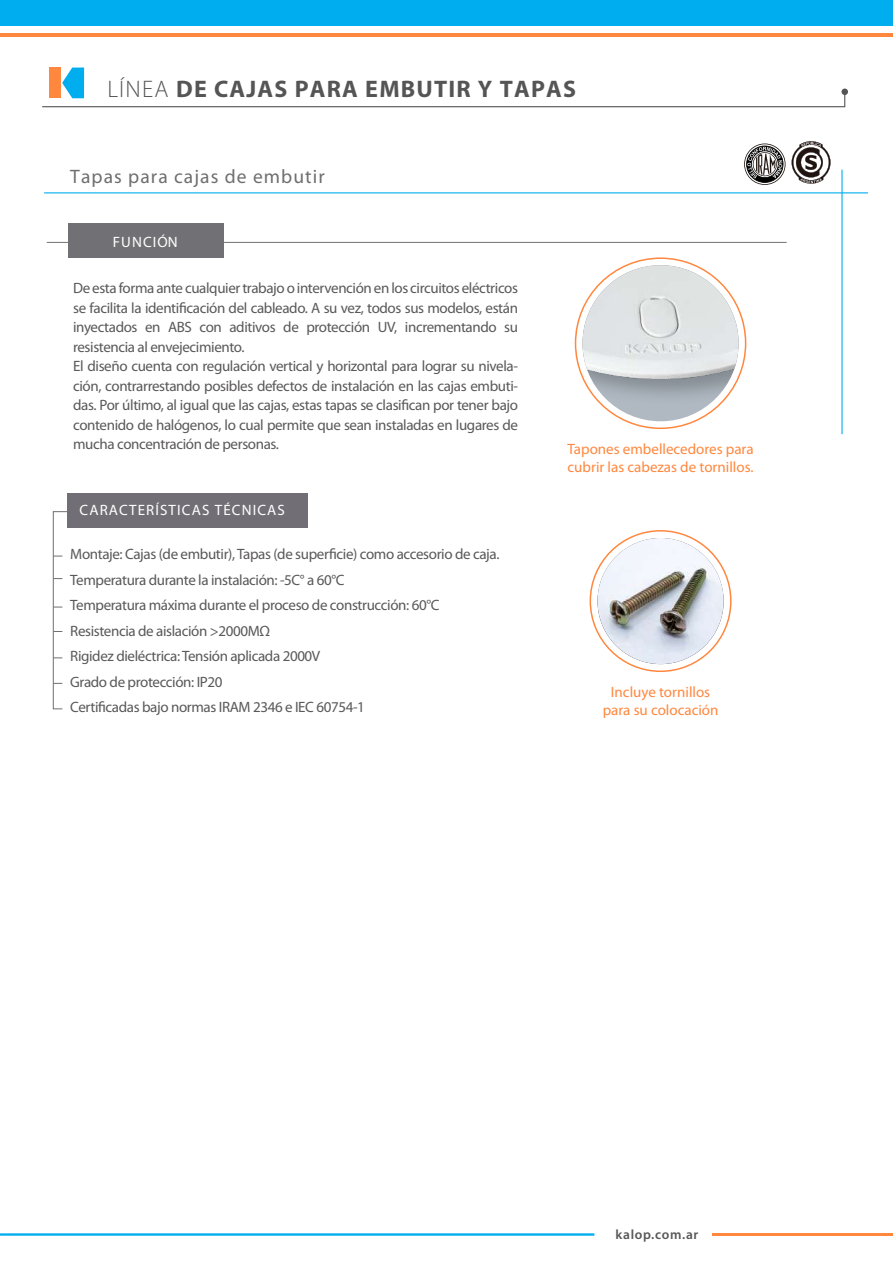
<style>
.page{position:relative;width:893px;height:1263px;background:#fff}
.page>*{position:absolute;margin:0;border:0;box-sizing:border-box;transform-origin:0 0}
.t1{font:700 24px "Myriad Pro";letter-spacing:.05em;color:#565556}
.t2{font:19.5px "Myriad Pro";letter-spacing:.055em;color:#706f6f}
.t3{font:15px/19.5px "Myriad Pro";letter-spacing:-.025em;color:#5a5859}
.t4{font:15px/18px "Myriad Pro";color:#ff873e}
.t5{font:15px "Myriad Pro";letter-spacing:.075em;color:#fff}
.t6{font:600 13.5px "Myriad Pro";letter-spacing:.05em;color:#575758}
.s1{font-weight:300}
</style>
<div class="page">
<hr style="left:44px;top:192px;width:824px;height:1px;background:#00aeef">
<hr style="left:841px;top:170px;width:2px;height:264px;background:#00aeef">
<div style="left:67px;top:493px;width:240px;height:34px;background:#726e75"></div>
<svg style="left:53px;top:511px;width:31px;height:199px"></svg>
<img style="left:587px;top:388px;width:147px;height:24px">
<img style="left:582px;top:265px;width:157px;height:123px">
<hr style="left:47px;top:242px;width:740px;height:1px;background:#717175">
<div style="left:69px;top:223px;width:155px;height:35px;background:#717175"></div>
<svg style="left:744px;top:144px;width:41px;height:41px"></svg>
<svg style="left:792px;top:141px;width:39px;height:43px"></svg>
<img style="left:597px;top:538px;width:127px;height:126px">
<img style="left:597px;top:538px;width:127px;height:126px;border-radius:63px">
<svg style="left:0;top:1233px;width:594px;height:3px;background:#35bef2"></svg>
<hr style="left:713px;top:1233px;width:180px;height:3px;background:#ff873e">
<div style="left:49px;top:67px;width:12px;height:31px;background:#ff873e"></div>
<div style="left:0;top:0;width:893px;height:26px;background:#00aeef"></div>
<hr style="left:0;top:33px;width:893px;height:4px;background:#ff873e">
<svg style="left:42px;top:68px;width:804px;height:40px"></svg>
<div style="left:841px;top:89px;width:7px;height:6px;background:#565556;border-radius:50%"></div>
<h1 class="t1" style="left:107px;top:75px;width:470px"><span class="s1">LÍNEA</span> DE CAJAS PARA EMBUTIR Y TAPAS</h1>
<h2 class="t2" style="left:70px;top:166px;width:256px">Tapas para cajas de embutir</h2>
<p class="t5" style="left:113px;top:234px;width:66px">FUNCIÓN</p>
<p class="t3" style="left:73px;top:279px;width:446px">De esta forma ante cualquier trabajo o intervención en los circuitos eléctricos se facilita la identificación del cableado. A su vez, todos sus modelos, están inyectados en ABS con aditivos de protección UV, incrementando su resistencia al envejecimiento.<br>El diseño cuenta con regulación vertical y horizontal para lograr su nivela&shy;ción, contrarrestando posibles defectos de instalación en las cajas embuti&shy;das. Por último, al igual que las cajas, estas tapas se clasifican por tener bajo contenido de halógenos, lo cual permite que sean instaladas en lugares de mucha concentración de personas.</p>
<p class="t5" style="left:80px;top:502px;width:207px">CARACTERÍSTICAS TÉCNICAS</p>
<p class="t3" style="left:70px;top:542px;width:431px;line-height:25.5px">Montaje: Cajas (de embutir), Tapas (de superficie) como accesorio de caja.<br>Temperatura durante la instalación: -5C° a 60°C<br>Temperatura máxima durante el proceso de construcción: 60°C Resistencia de aislación &gt;2000MΩ<br>Rigidez dieléctrica: Tensión aplicada 2000V<br>Grado de protección: IP20<br>Certificadas bajo normas IRAM 2346 e IEC 60754-1</p>
<p class="t4" style="left:567px;top:440px;width:188px">Tapones embellecedores para cubrir las cabezas de tornillos.</p>
<p class="t4" style="left:603px;top:683px;width:117px;text-align:center">Incluye tornillos para su colocación</p>
<p class="t6" style="left:615px;top:1227px;width:84px">kalop.com.ar</p>
</div>
